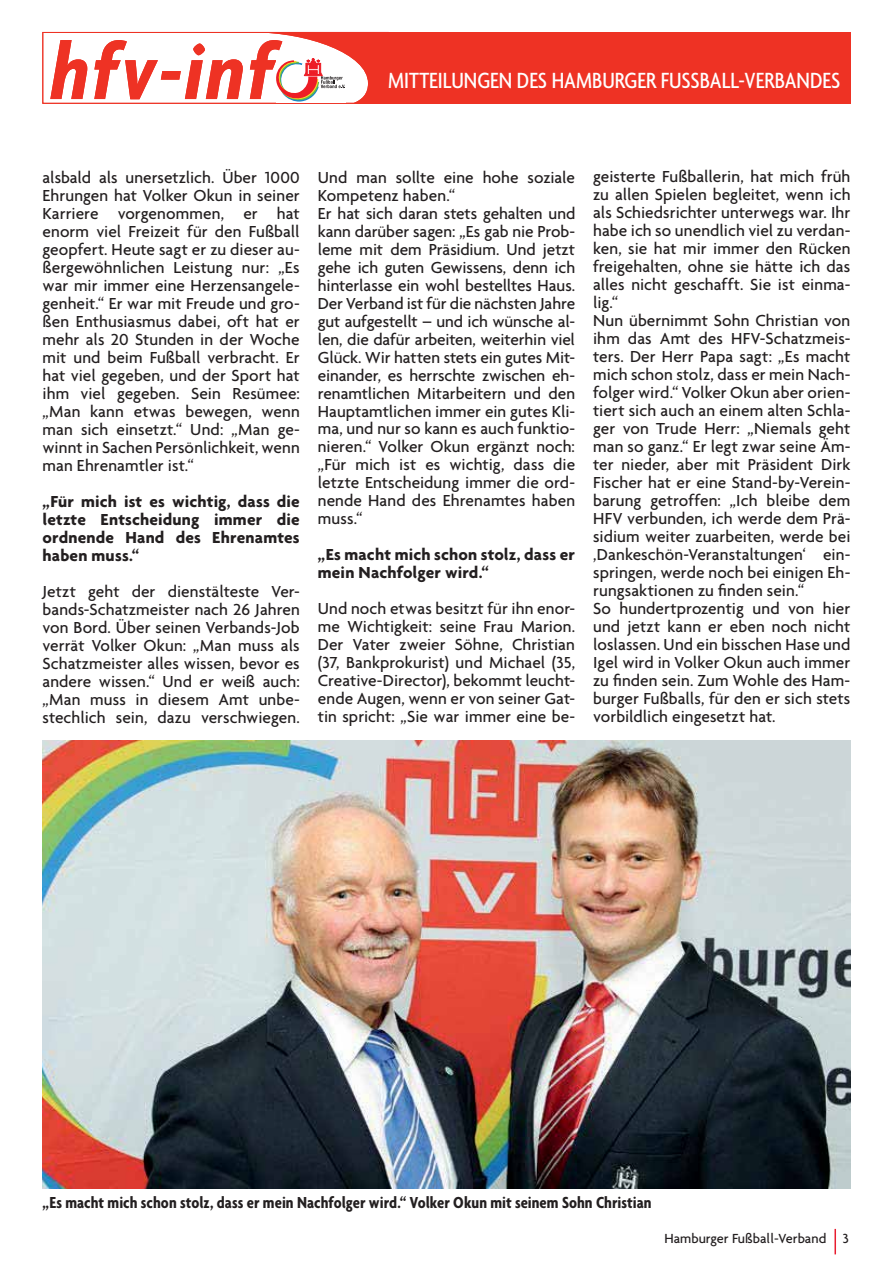
<style>
.page{position:relative;width:893px;height:1263px;background:#fff}
.page>*{position:absolute;margin:0;border:0;box-sizing:border-box;transform-origin:0 0}
.t1{font:italic 700 condensed 85.8px "Agenda";letter-spacing:.04em;color:#ee3224}
.t2{font:500 condensed 23.85px "Agenda";color:#fff}
.t3{font:500 17.25px/18px "Agenda";color:#231f20;text-align:justify}
.t4{font:700 17.25px/18px "Agenda";letter-spacing:.01em;color:#231f20;text-align:justify}
.t5{font:700 condensed 17.25px "Agenda";color:#231f20}
.t6{font:500 14.25px "Agenda";color:#231f20}
</style>
<div class="page">
<hr style="left:834px;top:1229px;width:2px;height:25px;background:#e81d30">
<div style="left:43px;top:32px;width:346px;height:72px;border:1px solid #ee3224"></div>
<div style="left:388px;top:32px;width:462px;height:72px;background:#ee3224"></div>
<svg style="left:248px;top:32px;width:140px;height:72px"></svg>
<img style="left:43px;top:741px;width:807px;height:448px">
<h1 class="t1" style="left:51px;top:25px;width:224px">hfv-inf</h1>
<h2 class="t2" style="left:388px;top:72px;width:453px">MITTEILUNGEN DES HAMBURGER FUSSBALL-VERBANDES</h2>
<p class="t3" style="left:43px;top:169px;width:259px">alsbald als unersetzlich. Über 1000<br>Ehrungen hat Volker Okun in seiner Karriere vorgenommen, er hat enorm viel Freizeit für den Fußball geopfert. Heute sagt er zu dieser au&shy;ßergewöhnlichen Leistung nur: „Es war mir immer eine Herzensangele&shy;genheit.“ Er war mit Freude und gro&shy;ßen Enthusiasmus dabei, oft hat er mehr als 20 Stunden in der Woche mit und beim Fußball verbracht. Er hat viel gegeben, und der Sport hat ihm viel gegeben. Sein Resümee: „Man kann etwas bewegen, wenn man sich einsetzt.“ Und: „Man ge&shy;winnt in Sachen Persönlichkeit, wenn man Ehrenamtler ist.“</p>
<p class="t4" style="left:43px;top:493px;width:259px">„Für mich ist es wichtig, dass die letzte Entscheidung immer die ordnende Hand des Ehrenamtes haben muss.“</p>
<p class="t3" style="left:43px;top:583px;width:259px">Jetzt geht der dienstälteste Ver&shy;bands-Schatzmeister nach 26 Jahren von Bord. Über seinen Verbands-Job verrät Volker Okun: „Man muss als Schatzmeister alles wissen, bevor es andere wissen.“ Und er weiß auch: „Man muss in diesem Amt unbe&shy;stechlich sein, dazu verschwiegen.</p>
<p class="t3" style="left:318px;top:169px;width:259px;text-align:left">Und man sollte eine hohe soziale Kompetenz haben.“<br>Er hat sich daran stets gehalten und kann darüber sagen: „Es gab nie Prob&shy;leme mit dem Präsidium. Und jetzt gehe ich guten Gewissens, denn ich hinterlasse ein wohl bestelltes Haus.<br>Der Verband ist für die nächsten Jahre gut aufgestellt – und ich wünsche al&shy;len, die dafür arbeiten, weiterhin viel Glück. Wir hatten stets ein gutes Mit&shy;einander, es herrschte zwischen eh&shy;renamtlichen Mitarbeitern und den Hauptamtlichen immer ein gutes Kli&shy;ma, und nur so kann es auch funktio&shy;nieren.“ Volker Okun ergänzt noch: „Für mich ist es wichtig, dass die letzte Entscheidung immer die ord&shy;nende Hand des Ehrenamtes haben muss.“</p>
<p class="t4" style="left:318px;top:547px;width:259px">„Es macht mich schon stolz, dass er mein Nachfolger wird.“</p>
<p class="t3" style="left:318px;top:601px;width:259px">Und noch etwas besitzt für ihn enor&shy;me Wichtigkeit: seine Frau Marion.<br>Der Vater zweier Söhne, Christian (37, Bankprokurist) und Michael (35, Creative-Director), bekommt leucht&shy;ende Augen, wenn er von seiner Gat&shy;tin spricht: „Sie war immer eine be-</p>
<p class="t3" style="left:593px;top:169px;width:259px;text-align:left">geisterte Fußballerin, hat mich früh zu allen Spielen begleitet, wenn ich als Schiedsrichter unterwegs war. Ihr habe ich so unendlich viel zu verdan&shy;ken, sie hat mir immer den Rücken freigehalten, ohne sie hätte ich das alles nicht geschafft. Sie ist einma&shy;lig.“<br>Nun übernimmt Sohn Christian von ihm das Amt des HFV-Schatzmeis&shy;ters. Der Herr Papa sagt: „Es macht mich schon stolz, dass er mein Nach&shy;folger wird.“ Volker Okun aber orien&shy;tiert sich auch an einem alten Schla&shy;ger von Trude Herr: „Niemals geht man so ganz.“ Er legt zwar seine Äm&shy;ter nieder, aber mit Präsident Dirk Fischer hat er eine Stand-by-Verein&shy;barung getroffen: „Ich bleibe dem HFV verbunden, ich werde dem Prä&shy;sidium weiter zuarbeiten, werde bei ‚Dankeschön-Veranstaltungen‘ ein&shy;springen, werde noch bei einigen Eh&shy;rungsaktionen zu finden sein.“<br>So hundertprozentig und von hier und jetzt kann er eben noch nicht loslassen. Und ein bisschen Hase und Igel wird in Volker Okun auch immer zu finden sein. Zum Wohle des Ham&shy;burger Fußballs, für den er sich stets vorbildlich eingesetzt hat.</p>
<p class="t5" style="left:43px;top:1197px;width:611px">„Es macht mich schon stolz, dass er mein Nachfolger wird.“ Volker Okun mit seinem Sohn Christian</p>
<p class="t6" style="left:664px;top:1233px;width:186px">Hamburger Fußball-Verband 3</p>
</div>
